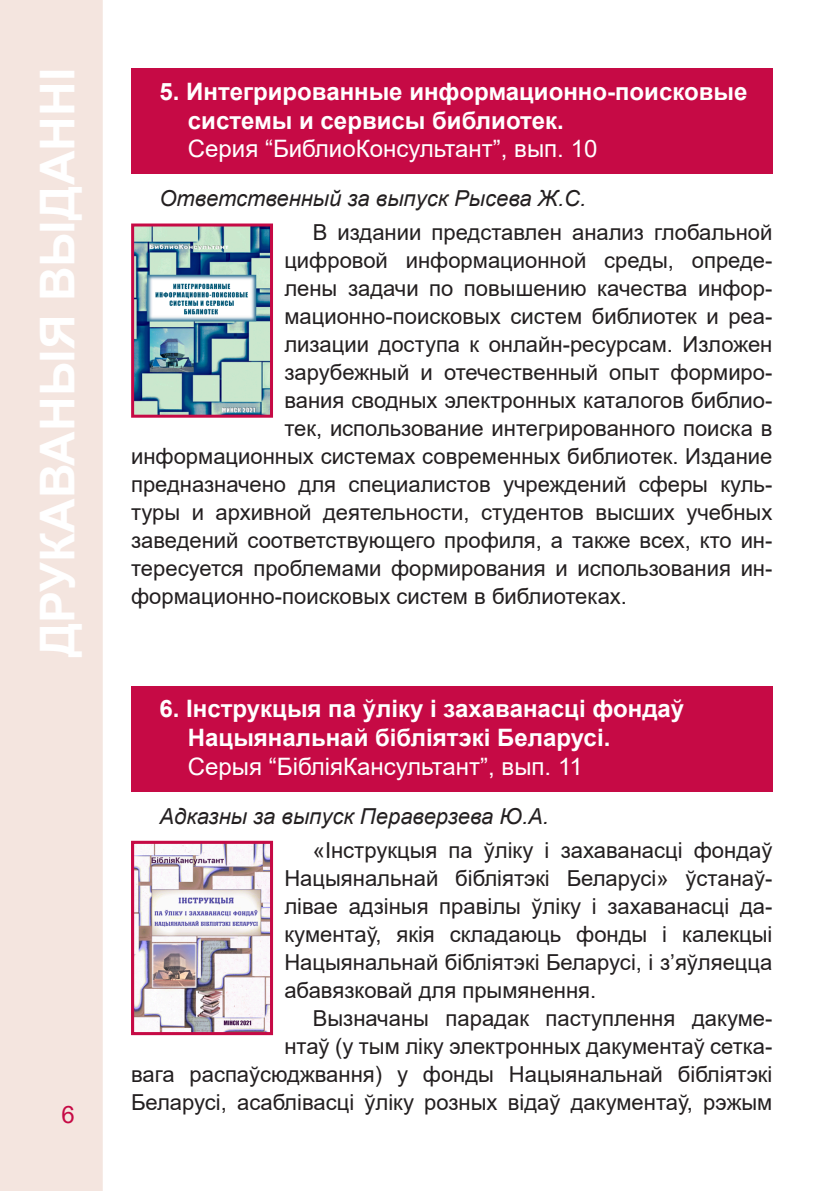
<style>
.page{position:relative;width:840px;height:1191px;background:#fff}
.page>*{position:absolute;margin:0;border:0;box-sizing:border-box;transform-origin:0 0}
.t1{font:700 48px "Arial";color:#fff}
.Красный_1{font:700 24px/28.8px "Arial";color:#fff}
.t2{font:24px "Arial";color:#c60a45}
.Текст2{font:22px/28px "Arial";color:#231f20;text-align:justify}
.Ответственный{font:italic 22px "Arial";color:#231f20}
.s1{font-weight:400}
</style>
<div class="page">
<div style="left:0;top:0;width:103px;height:1191px;background:#f4e5df"></div>
<div style="left:131px;top:69px;width:641px;height:105px;background:#c60a45"></div>
<div style="left:131px;top:686px;width:641px;height:105px;background:#c60a45"></div>
<img style="left:135px;top:227px;width:134px;height:187px">
<div style="left:131px;top:223px;width:142px;height:195px;border:3px solid #c60a45"></div>
<img style="left:135px;top:845px;width:134px;height:186px">
<div style="left:131px;top:841px;width:142px;height:194px;border:3px solid #c60a45"></div>
<h1 class="t1" style="left:24px;top:657px;width:590px;rotate:-90deg">ДРУКАВАНЫЯ ВЫДАННІ</h1>
<p class="t2" style="left:61px;top:1098px;width:15px">6</p>
<p class="Красный_1" style="left:188px;top:77px;width:560px;text-indent:-28px">5. Интегрированные информационно-поисковые системы и сервисы библиотек.<br><span class="s1">Серия “БиблиоКонсультант”, вып. 10</span></p>
<p class="Ответственный" style="left:159px;top:184px;width:428px">Ответственный за выпуск Рысева Ж.С.</p>
<p class="Текст2" style="left:312px;top:218px;width:461px">В издании представлен анализ глобальной</p>
<p class="Текст2" style="left:284px;top:246px;width:489px">цифровой информационной среды, опреде-</p>
<p class="Текст2" style="left:284px;top:274px;width:489px">лены задачи по повышению качества инфор-</p>
<p class="Текст2" style="left:284px;top:302px;width:489px">мационно-поисковых систем библиотек и реа-</p>
<p class="Текст2" style="left:284px;top:330px;width:489px">лизации доступа к онлайн-ресурсам. Изложен</p>
<p class="Текст2" style="left:284px;top:358px;width:489px">зарубежный и отечественный опыт формиро-</p>
<p class="Текст2" style="left:284px;top:386px;width:489px">вания сводных электронных каталогов библио-</p>
<p class="Текст2" style="left:284px;top:414px;width:489px">тек, использование интегрированного поиска в</p>
<p class="Текст2" style="left:131px;top:442px;width:642px">информационных системах современных библиотек. Издание</p>
<p class="Текст2" style="left:131px;top:470px;width:642px">предназначено для специалистов учреждений сферы куль-</p>
<p class="Текст2" style="left:131px;top:498px;width:642px">туры и архивной деятельности, студентов высших учебных</p>
<p class="Текст2" style="left:131px;top:526px;width:642px">заведений соответствующего профиля, а также всех, кто ин-</p>
<p class="Текст2" style="left:131px;top:554px;width:642px">тересуется проблемами формирования и использования ин-</p>
<p class="Текст2" style="left:131px;top:582px;width:497px">формационно-поисковых систем в библиотеках.</p>
<p class="Красный_1" style="left:188px;top:694px;width:497px;text-indent:-28px">6. Інструкцыя па ўліку і захаванасці фондаў<br>Нацыянальнай бібліятэкі Беларусі.<br><span class="s1">Серыя “БібліяКансультант”, вып. 11</span></p>
<p class="Ответственный" style="left:159px;top:802px;width:391px">Адказны за выпуск Пераверзева Ю.А.</p>
<p class="Текст2" style="left:284px;top:835px;width:489px;text-indent:28px">«Iнструкцыя па ўлiку i захаванасцi фондаў Нацыянальнай бібліятэкі Беларусі» ўстанаў&shy;лiвае адзiныя правiлы ўлiку i захаванасцi да&shy;кументаў, якiя складаюць фонды і калекцыі Нацыянальнай бібліятэкі Беларусі, і з’яўляецца абавязковай для прымянення.</p>
<p class="Текст2" style="left:131px;top:1003px;width:642px;text-align:right">Вызначаны парадак паступлення дакуме-<br>нтаў (у тым ліку электронных дакументаў сетка-<br>вага распаўсюджвання) у фонды Нацыянальнай бібліятэкі Беларусі, асаблівасці ўліку розных відаў дакументаў, рэжым</p>
</div>
